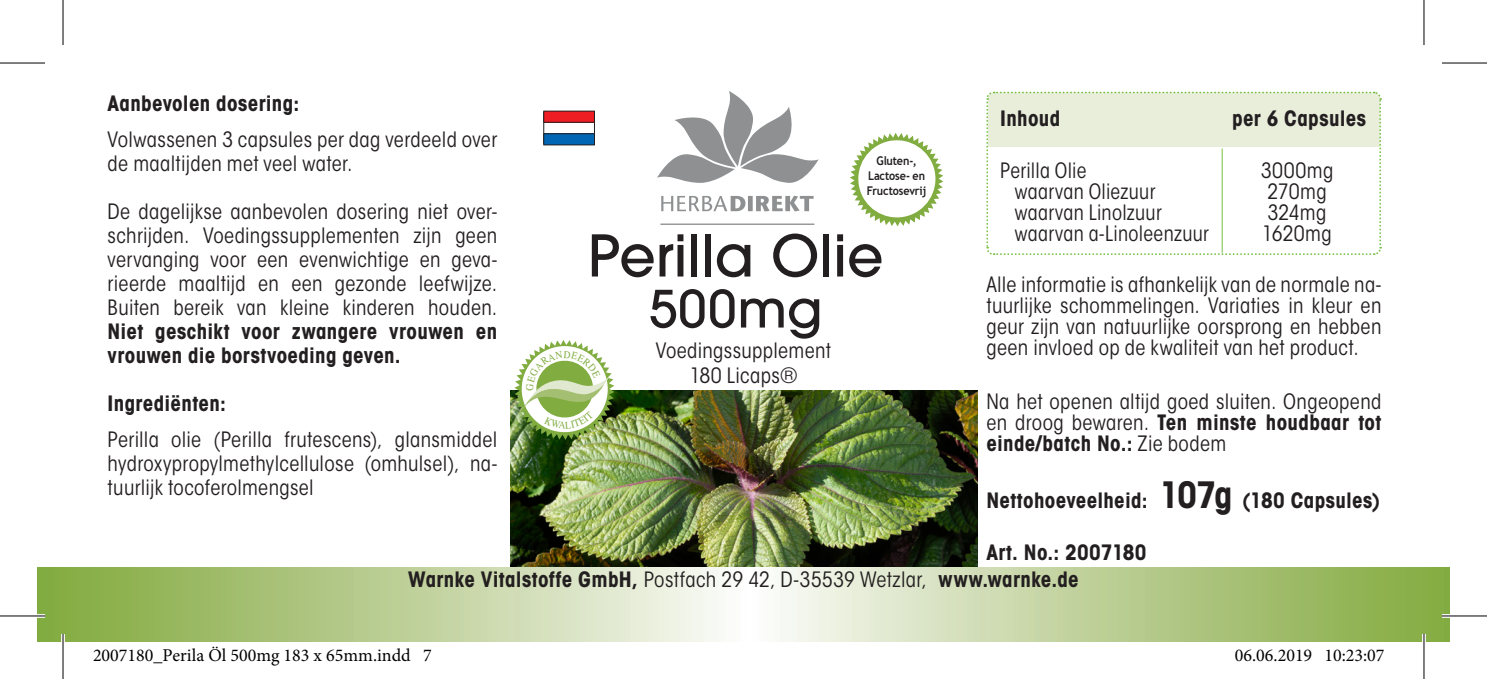
<style>
.page{position:relative;width:1487px;height:679px;background:#fff}
.page>*{position:absolute;margin:0;border:0;box-sizing:border-box;transform-origin:0 0}
.t1{font:500 57px "ITC Avant Garde Got";color:#231f20}
.t2{font:500 51px "ITC Avant Garde Got";letter-spacing:.02em;color:#231f20}
.t3{font:21px/21px "ITC Avant Garde Got Cd Boo";letter-spacing:.015em;color:#231f20;text-align:justify}
.t4{font:700 21px/21px "ITC Avant Garde Got Cd";letter-spacing:.015em;color:#231f20}
.t5{font:18px "Minion Pro";color:#000}
.t6{font:700 12px/15px "Trebuchet MS";letter-spacing:-.01em;color:#231f20;text-align:center;scale:.9 1}
.s1{font-family:"ITC Avant Garde Got Cd Boo";font-weight:400}
.s2{font-size:36px}
</style>
<div class="page">
<img style="left:510px;top:390px;width:468px;height:176px">
<svg style="left:37px;top:567px;width:1412px;height:74px;background:#bdd098"></svg>
<svg style="left:657px;top:91px;width:161px;height:92px"></svg>
<svg style="left:661px;top:196px;width:152px;height:15px"></svg>
<hr style="left:660px;top:223px;width:154px;height:2px;background:#8e9091">
<svg style="left:545px;top:122px;width:47px;height:12px"></svg>
<div style="left:543px;top:112px;width:51px;height:32px;border:1px solid #231f20"></div>
<div style="left:544px;top:134px;width:50px;height:11px;background:#0166b3"></div>
<div style="left:544px;top:111px;width:50px;height:11px;background:#ee1d23"></div>
<svg style="left:850px;top:133px;width:93px;height:93px"></svg>
<svg style="left:986px;top:91px;width:396px;height:164px"></svg>
<hr style="left:1221px;top:148px;width:1px;height:105px;background:#76c043">
<svg style="left:0;top:614px;width:45px;height:4px"></svg>
<svg style="left:1442px;top:614px;width:45px;height:4px"></svg>
<svg style="left:61px;top:634px;width:4px;height:8px"></svg>
<svg style="left:1424px;top:0;width:1px;height:45px"></svg>
<svg style="left:1422px;top:634px;width:4px;height:45px"></svg>
<hr style="left:0;top:62px;width:45px;height:2px;background:#000">
<hr style="left:1442px;top:62px;width:45px;height:2px;background:#000">
<hr style="left:0;top:615px;width:45px;height:1px;background:#000">
<hr style="left:1442px;top:615px;width:45px;height:1px;background:#000">
<hr style="left:62px;top:0;width:2px;height:45px;background:#000">
<hr style="left:62px;top:634px;width:2px;height:45px;background:#000">
<hr style="left:1423px;top:0;width:1px;height:45px;background:#000">
<hr style="left:1423px;top:634px;width:1px;height:45px;background:#000">
<div style="left:102px;top:649px;width:8px;height:13px;border:1px solid #fff;border-radius:50%"></div>
<div style="left:103px;top:649px;width:6px;height:12px;border:1px solid #fff;border-radius:50%"></div>
<div style="left:110px;top:649px;width:9px;height:13px;border:1px solid #fff;border-radius:50%"></div>
<div style="left:112px;top:649px;width:5px;height:12px;border:1px solid #fff;border-radius:50%"></div>
<div style="left:145px;top:649px;width:8px;height:13px;border:1px solid #fff;border-radius:50%"></div>
<div style="left:146px;top:649px;width:6px;height:12px;border:1px solid #fff;border-radius:50%"></div>
<div style="left:239px;top:649px;width:9px;height:13px;border:1px solid #fff;border-radius:50%"></div>
<div style="left:241px;top:649px;width:5px;height:12px;border:1px solid #fff;border-radius:50%"></div>
<div style="left:248px;top:649px;width:8px;height:13px;border:1px solid #fff;border-radius:50%"></div>
<div style="left:249px;top:649px;width:6px;height:12px;border:1px solid #fff;border-radius:50%"></div>
<div style="left:1235px;top:649px;width:8px;height:13px;border:1px solid #fff;border-radius:50%"></div>
<div style="left:1236px;top:649px;width:6px;height:12px;border:1px solid #fff;border-radius:50%"></div>
<div style="left:1256px;top:649px;width:9px;height:13px;border:1px solid #fff;border-radius:50%"></div>
<div style="left:1258px;top:649px;width:5px;height:12px;border:1px solid #fff;border-radius:50%"></div>
<div style="left:1286px;top:649px;width:9px;height:13px;border:1px solid #fff;border-radius:50%"></div>
<div style="left:1288px;top:649px;width:5px;height:12px;border:1px solid #fff;border-radius:50%"></div>
<div style="left:1333px;top:649px;width:8px;height:13px;border:1px solid #fff;border-radius:50%"></div>
<div style="left:1334px;top:649px;width:6px;height:12px;border:1px solid #fff;border-radius:50%"></div>
<div style="left:1367px;top:649px;width:9px;height:13px;border:1px solid #fff;border-radius:50%"></div>
<div style="left:1369px;top:649px;width:5px;height:12px;border:1px solid #fff;border-radius:50%"></div>
<svg style="left:514px;top:340px;width:100px;height:100px"></svg>
<p class="t4" style="left:108px;top:92px;width:193px">Aanbevolen dosering:</p>
<p class="t3" style="left:108px;top:127px;width:391px;line-height:24px">Volwassenen 3 capsules per dag verdeeld over de maaltijden met veel water.</p>
<p class="t3" style="left:108px;top:199px;width:391px;line-height:24px">De dagelijkse aanbevolen dosering niet over&shy;schrijden. Voedingssupplementen zijn geen vervanging voor een evenwichtige en geva&shy;rieerde maaltijd en een gezonde leefwijze.<br>Buiten bereik van kleine kinderen houden.</p>
<p class="t4" style="left:108px;top:319px;width:391px;line-height:24px">Niet geschikt voor zwangere vrouwen en vrouwen die borstvoeding geven.</p>
<p class="t4" style="left:108px;top:392px;width:120px">Ingrediënten:</p>
<p class="t3" style="left:108px;top:427px;width:391px;line-height:24px">Perilla olie (Perilla frutescens), glansmiddel hydroxypropylmethylcellulose (omhulsel), na&shy;tuurlijk tocoferolmengsel</p>
<p class="t6" style="left:867px;top:153px;width:68px">Gluten-,<br>Lactose- en<br>Fructosevrij</p>
<h1 class="t1" style="left:588px;top:220px;width:297px">Perilla Olie</h1>
<h2 class="t2" style="left:649px;top:277px;width:175px">500mg</h2>
<p class="t3" style="left:656px;top:338px;width:177px;line-height:25.2px;text-align:center">Voedingssupplement<br>180 Licaps®</p>
<p class="t4" style="left:1000px;top:107px;width:62px">Inhoud</p>
<p class="t4" style="left:1232px;top:107px;width:135px">per 6 Capsules</p>
<p class="t3" style="left:1015px;top:159px;width:195px;text-align:left;text-indent:-15px">Perilla Olie<br>waarvan Oliezuur waarvan Linolzuur waarvan α-Linoleenzuur</p>
<p class="t3" style="left:1260px;top:159px;width:74px;text-align:left">3000mg<br>270mg<br>324mg<br>1620mg</p>
<p class="t3" style="left:986px;top:273px;width:396px">Alle informatie is afhankelijk van de normale na&shy;tuurlijke schommelingen. Variaties in kleur en geur zijn van natuurlijke oorsprong en hebben geen invloed op de kwaliteit van het product.</p>
<p class="t3" style="left:986px;top:391px;width:396px">Na het openen altijd goed sluiten. Ongeopend</p>
<p class="t4" style="left:986px;top:412px;width:396px"><span class="s1">en droog bewaren.</span> Ten minste houdbaar tot einde/batch No.: <span class="s1">Zie bodem</span></p>
<p class="t4" style="left:986px;top:489px;width:395px">Nettohoeveelheid: <span class="s2">107g</span> (180 Capsules)</p>
<p class="t4" style="left:986px;top:541px;width:162px">Art. No.: 2007180</p>
<p class="t4" style="left:408px;top:568px;width:672px">Warnke Vitalstoffe GmbH, <span class="s1">Postfach 29 42, D-35539 Wetzlar,</span> www.warnke.de</p>
<p class="t5" style="left:93px;top:643px;width:340px">2007180_Perila Öl 500mg 183 x 65mm.indd 7</p>
<p class="t5" style="left:1235px;top:643px;width:151px">06.06.2019 10:23:07</p>
</div>
